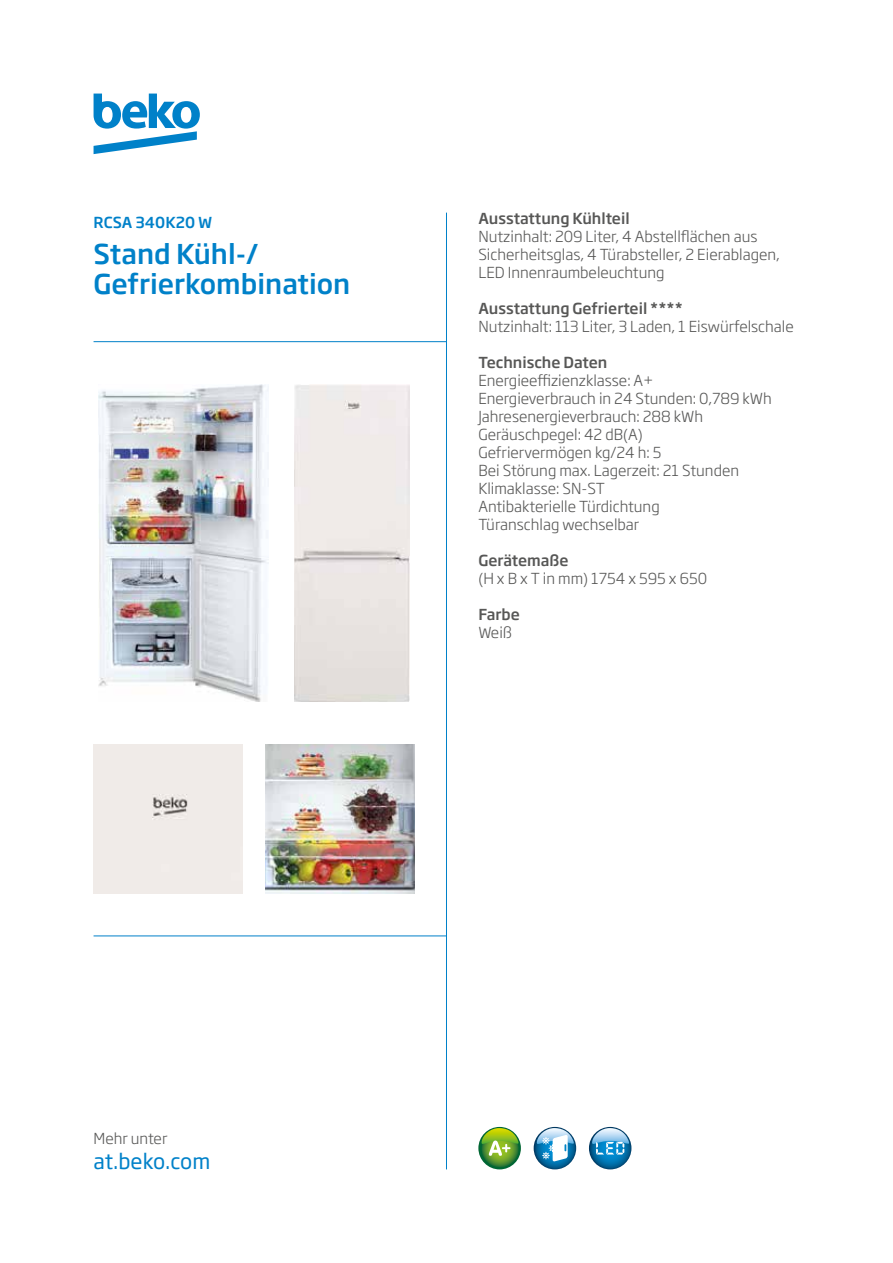
<style>
.page{position:relative;width:893px;height:1263px;background:#fff}
.page>*{position:absolute;margin:0;border:0;box-sizing:border-box;transform-origin:0 0}
.t1{font:500 27px/30px "Soho Gothic Pro";color:#0081c9}
.t2{font:21px "Soho Gothic Pro";letter-spacing:-.01em;color:#0081c9}
.t3{font:300 15px/18px "Soho Gothic Pro";color:#575756}
.t4{font:500 15px "Soho Gothic Pro";color:#575756}
.t5{font:500 15px "Soho Gothic Pro";color:#0081c9}
</style>
<div class="page">
<hr style="left:446px;top:213px;width:1px;height:956px;background:#0081c9">
<hr style="left:94px;top:935px;width:352px;height:1px;background:#0081c9">
<hr style="left:94px;top:341px;width:352px;height:1px;background:#0081c9">
<div style="left:94px;top:744px;width:148px;height:149px;background:#f0ebe8"></div>
<img style="left:266px;top:744px;width:149px;height:149px">
<img style="left:99px;top:385px;width:170px;height:317px">
<img style="left:294px;top:385px;width:115px;height:317px">
<svg style="left:534px;top:1127px;width:42px;height:42px"></svg>
<svg style="left:536px;top:1128px;width:39px;height:33px"></svg>
<svg style="left:589px;top:1127px;width:42px;height:42px"></svg>
<svg style="left:591px;top:1128px;width:39px;height:26px"></svg>
<svg style="left:478px;top:1127px;width:43px;height:42px"></svg>
<svg style="left:481px;top:1128px;width:38px;height:28px"></svg>
<svg style="left:94px;top:94px;width:106px;height:60px"></svg>
<p class="t5" style="left:94px;top:211px;width:120px">RCSA 340K20 W</p>
<h1 class="t1" style="left:94px;top:237px;width:258px">Stand Kühl-/<br>Gefrierkombination</h1>
<p class="t4" style="left:478px;top:207px;width:153px">Ausstattung Kühlteil</p>
<p class="t3" style="left:478px;top:227px;width:303px">Nutzinhalt: 209 Liter, 4 Abstellflächen aus<br>Sicherheitsglas, 4 Türabsteller, 2 Eierablagen,<br>LED Innenraumbeleuchtung</p>
<p class="t4" style="left:478px;top:297px;width:206px">Ausstattung Gefrierteil ****</p>
<p class="t3" style="left:478px;top:317px;width:317px">Nutzinhalt: 113 Liter, 3 Laden, 1 Eiswürfelschale</p>
<p class="t4" style="left:478px;top:351px;width:130px">Technische Daten</p>
<p class="t3" style="left:478px;top:371px;width:295px">Energieeffizienzklasse: A+<br>Energieverbrauch in 24 Stunden: 0,789 kWh<br>Jahresenergieverbrauch: 288 kWh<br>Geräuschpegel: 42 dB(A)<br>Gefriervermögen kg/24 h: 5<br>Bei Störung max. Lagerzeit: 21 Stunden<br>Klimaklasse: SN-ST<br>Antibakterielle Türdichtung<br>Türanschlag wechselbar</p>
<p class="t4" style="left:478px;top:549px;width:92px">Gerätemaße</p>
<p class="t3" style="left:478px;top:569px;width:230px">(H x B x T in mm) 1754 x 595 x 650</p>
<p class="t4" style="left:478px;top:603px;width:43px">Farbe</p>
<p class="t3" style="left:478px;top:623px;width:35px">Weiß</p>
<p class="t3" style="left:94px;top:1129px;width:75px">Mehr unter</p>
<h2 class="t2" style="left:94px;top:1145px;width:118px">at.beko.com</h2>
</div>
